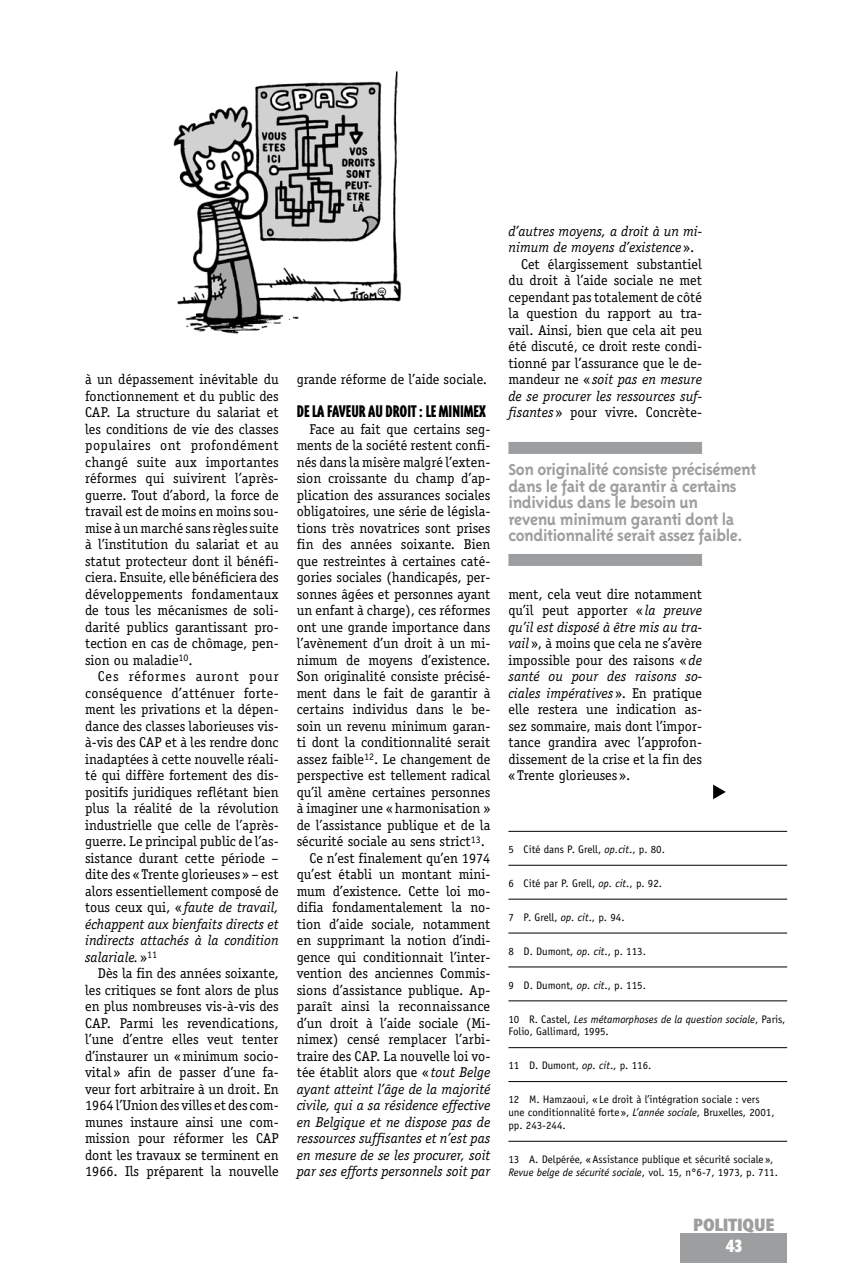
<style>
.page{position:relative;width:851px;height:1263px;background:#fff}
.page>*{position:absolute;margin:0;border:0;box-sizing:border-box;transform-origin:0 0}
.t1{font:900 19.5px "Triplex Cond";color:#000}
.t2{font:700 18px/16.5px "Triplex";letter-spacing:-.025em;color:#9c9e9f}
.t3{font:700 condensed 18px "Humanist 521 BT Xtra";letter-spacing:-.01em;color:#9c9e9f}
.t4{font:700 condensed 18px "Humanist 521 BT Xtra";color:#fff}
.t5{font:14.25px/16.5px "Officina Serif";color:#000;text-align:justify}
.t6{font:italic 14.25px "Officina Serif";color:#000}
.t7{font:10.95px/12.9px "Officina Sans";color:#000}
.s1{font-style:italic}
.s2{font-style:normal}
</style>
<div class="page">
<div style="left:680px;top:1233px;width:107px;height:30px;background:#9c9e9f"></div>
<hr style="left:508px;top:831px;width:279px;height:1px;background:#000">
<hr style="left:508px;top:865px;width:279px;height:1px;background:#000">
<hr style="left:508px;top:899px;width:279px;height:1px;background:#000">
<hr style="left:508px;top:933px;width:279px;height:1px;background:#000">
<hr style="left:508px;top:966px;width:279px;height:1px;background:#000">
<hr style="left:508px;top:1000px;width:279px;height:1px;background:#000">
<hr style="left:508px;top:1047px;width:279px;height:1px;background:#000">
<hr style="left:508px;top:1081px;width:279px;height:1px;background:#000">
<hr style="left:508px;top:1141px;width:279px;height:1px;background:#000">
<div style="left:508px;top:442px;width:194px;height:12px;background:#9c9e9f"></div>
<div style="left:508px;top:554px;width:194px;height:12px;background:#9c9e9f"></div>
<svg style="left:713px;top:785px;width:12px;height:14px"></svg>
<img style="left:173px;top:71px;width:228px;height:263px">
<svg style="left:378px;top:287px;width:8px;height:9px"></svg>
<p class="t5" style="left:85px;top:371px;width:195px">à un dépassement inévitable du fonctionnement et du public des CAP. La structure du salariat et les conditions de vie des classes populaires ont profondément changé suite aux importantes réformes qui suivirent l’après&shy;guerre. Tout d’abord, la force de travail est de moins en moins sou&shy;mise à un marché sans règles suite à l’institution du salariat et au statut protecteur dont il bénéfi&shy;ciera. Ensuite, elle bénéficiera des développements fondamentaux de tous les mécanismes de soli&shy;darité publics garantissant pro&shy;tection en cas de chômage, pen&shy;sion ou maladie<sup>10</sup>.</p>
<p class="t5" style="left:85px;top:668px;width:195px;text-indent:13px">Ces réformes auront pour conséquence d’atténuer forte&shy;ment les privations et la dépen&shy;dance des classes laborieuses vis&shy;à-vis des CAP et à les rendre donc inadaptées à cette nouvelle réali&shy;té qui diffère fortement des dis&shy;positifs juridiques reflétant bien plus la réalité de la révolution industrielle que celle de l’après&shy;guerre. Le principal public de l’as&shy;sistance durant cette période – dite des « Trente glorieuses » – est alors essentiellement composé de tous ceux qui, « <span class="s1">faute de travail, échappent aux bienfaits directs et indirects attachés à la condition salariale.</span> »<sup>11</sup></p>
<p class="t5" style="left:85px;top:965px;width:195px;text-indent:13px">Dès la fin des années soixante, les critiques se font alors de plus en plus nombreuses vis-à-vis des CAP. Parmi les revendications, l’une d’entre elles veut tenter d’instaurer un «minimum socio&shy;vital » afin de passer d’une fa&shy;veur fort arbitraire à un droit. En 1964 l’Union des villes et des com&shy;munes instaure ainsi une com&shy;mission pour réformer les CAP dont les travaux se terminent en 1966. Ils préparent la nouvelle</p>
<p class="t5" style="left:297px;top:371px;width:192px">grande réforme de l’aide sociale.</p>
<h1 class="t1" style="left:297px;top:402px;width:190px">DE LA FAVEUR AU DROIT: LE MINIMEX</h1>
<p class="t5" style="left:309px;top:420px;width:182px">Face au fait que certains seg-</p>
<p class="t5" style="left:297px;top:437px;width:195px">ments de la société restent confi-</p>
<p class="t5" style="left:297px;top:453px;width:195px">nés dans la misère malgré l’exten-</p>
<p class="t5" style="left:297px;top:470px;width:195px">sion croissante du champ d’ap-</p>
<p class="t5" style="left:297px;top:486px;width:195px">plication des assurances sociales</p>
<p class="t5" style="left:297px;top:503px;width:195px">obligatoires, une série de législa-</p>
<p class="t5" style="left:297px;top:519px;width:195px">tions très novatrices sont prises</p>
<p class="t5" style="left:297px;top:536px;width:195px">fin des années soixante. Bien</p>
<p class="t5" style="left:297px;top:552px;width:195px">que restreintes à certaines caté-</p>
<p class="t5" style="left:297px;top:569px;width:195px">gories sociales (handicapés, per-</p>
<p class="t5" style="left:297px;top:585px;width:195px">sonnes âgées et personnes ayant</p>
<p class="t5" style="left:297px;top:602px;width:195px">un enfant à charge), ces réformes</p>
<p class="t5" style="left:297px;top:618px;width:195px">ont une grande importance dans</p>
<p class="t5" style="left:297px;top:635px;width:195px">l’avènement d’un droit à un mi-</p>
<p class="t5" style="left:297px;top:651px;width:195px">nimum de moyens d’existence.</p>
<p class="t5" style="left:297px;top:668px;width:195px">Son originalité consiste précisé-</p>
<p class="t5" style="left:297px;top:684px;width:195px">ment dans le fait de garantir à</p>
<p class="t5" style="left:297px;top:701px;width:195px">certains individus dans le be-</p>
<p class="t5" style="left:297px;top:717px;width:195px">soin un revenu minimum garan-</p>
<p class="t5" style="left:297px;top:734px;width:195px">ti dont la conditionnalité serait</p>
<p class="t5" style="left:297px;top:750px;width:195px">assez faible<sup>12</sup>. Le changement de</p>
<p class="t5" style="left:297px;top:767px;width:195px">perspective est tellement radical</p>
<p class="t5" style="left:297px;top:783px;width:195px">qu’il amène certaines personnes</p>
<p class="t5" style="left:297px;top:800px;width:195px">à imaginer une «harmonisation »</p>
<p class="t5" style="left:297px;top:816px;width:195px">de l’assistance publique et de la</p>
<p class="t5" style="left:297px;top:833px;width:190px">sécurité sociale au sens strict<sup>13</sup>.</p>
<p class="t5" style="left:309px;top:849px;width:182px">Ce n’est finalement qu’en 1974</p>
<p class="t5" style="left:297px;top:866px;width:195px">qu’est établi un montant mini-</p>
<p class="t5" style="left:297px;top:882px;width:195px">mum d’existence. Cette loi mo-</p>
<p class="t5" style="left:297px;top:899px;width:195px">difia fondamentalement la no-</p>
<p class="t5" style="left:297px;top:915px;width:195px">tion d’aide sociale, notamment</p>
<p class="t5" style="left:297px;top:932px;width:195px">en supprimant la notion d’indi-</p>
<p class="t5" style="left:297px;top:948px;width:195px">gence qui conditionnait l’inter-</p>
<p class="t5" style="left:297px;top:965px;width:195px">vention des anciennes Commis-</p>
<p class="t5" style="left:297px;top:981px;width:195px">sions d’assistance publique. Ap-</p>
<p class="t5" style="left:297px;top:998px;width:195px">paraît ainsi la reconnaissance</p>
<p class="t5" style="left:297px;top:1014px;width:195px">d’un droit à l’aide sociale (Mi-</p>
<p class="t5" style="left:297px;top:1031px;width:195px">nimex) censé remplacer l’arbi-</p>
<p class="t5" style="left:297px;top:1047px;width:195px">traire des CAP. La nouvelle loi vo-</p>
<p class="t5" style="left:297px;top:1064px;width:195px">tée établit alors que « <span class="s1">tout Belge</span></p>
<p class="t6" style="left:297px;top:1081px;width:195px">ayant atteint l’âge de la majorité</p>
<p class="t6" style="left:297px;top:1097px;width:195px">civile, qui a sa résidence effective</p>
<p class="t6" style="left:297px;top:1114px;width:195px">en Belgique et ne dispose pas de</p>
<p class="t6" style="left:297px;top:1130px;width:195px">ressources suffisantes et n’est pas</p>
<p class="t6" style="left:297px;top:1147px;width:195px">en mesure de se les procurer, soit</p>
<p class="t6" style="left:297px;top:1163px;width:195px">par ses efforts personnels soit par</p>
<p class="t6" style="left:508px;top:223px;width:195px">d’autres moyens, a droit à un mi-</p>
<p class="t6" style="left:508px;top:239px;width:187px">nimum de moyens d’existence <span class="s2">».</span></p>
<p class="t5" style="left:521px;top:255px;width:182px">Cet élargissement substantiel</p>
<p class="t5" style="left:508px;top:272px;width:195px">du droit à l’aide sociale ne met</p>
<p class="t5" style="left:508px;top:288px;width:195px">cependant pas totalement de côté</p>
<p class="t5" style="left:508px;top:305px;width:195px">la question du rapport au tra-</p>
<p class="t5" style="left:508px;top:321px;width:195px">vail. Ainsi, bien que cela ait peu</p>
<p class="t5" style="left:508px;top:338px;width:195px">été discuté, ce droit reste condi-</p>
<p class="t5" style="left:508px;top:354px;width:195px">tionné par l’assurance que le de-</p>
<p class="t6" style="left:508px;top:371px;width:195px"><span class="s2">mandeur ne «</span> soit pas en mesure</p>
<p class="t6" style="left:508px;top:388px;width:195px">de se procurer les ressources suf-</p>
<p class="t5" style="left:508px;top:404px;width:195px"><span class="s1">fisantes</span> » pour vivre. Concrète-</p>
<p class="t2" style="left:508px;top:461px;width:249px">Son originalité consiste précisément dans le fait de garantir à certains individus dans le besoin un<br>revenu minimum garanti dont la conditionnalité serait assez faible.</p>
<p class="t5" style="left:508px;top:586px;width:195px">ment, cela veut dire notamment qu’il peut apporter « <span class="s1">la preuve qu’il est disposé à être mis au tra&shy;vail</span> », à moins que cela ne s’avère impossible pour des raisons « <span class="s1">de santé ou pour des raisons so&shy;ciales impératives</span> ». En pratique elle restera une indication as&shy;sez sommaire, mais dont l’impor&shy;tance grandira avec l’approfon&shy;dissement de la crise et la fin des « Trente glorieuses ».</p>
<p class="t7" style="left:508px;top:843px;width:158px">5 Cité dans P. Grell, <span class="s1">op.cit</span>., p. 80.</p>
<p class="t7" style="left:508px;top:877px;width:155px">6 Cité par P. Grell, <span class="s1">op. cit</span>., p. 92.</p>
<p class="t7" style="left:508px;top:911px;width:118px">7 P. Grell, <span class="s1">op. cit</span>., p. 94.</p>
<p class="t7" style="left:508px;top:944px;width:139px">8 D. Dumont, <span class="s1">op. cit</span>., p. 113.</p>
<p class="t7" style="left:508px;top:978px;width:139px">9 D. Dumont, <span class="s1">op. cit</span>., p. 115.</p>
<p class="t7" style="left:508px;top:1012px;width:278px">10 R. Castel, <span class="s1">Les métamorphoses de la question sociale</span>, Paris,<br>Folio, Gallimard, 1995.</p>
<p class="t7" style="left:508px;top:1059px;width:144px">11 D. Dumont, <span class="s1">op. cit</span>., p. 116.</p>
<p class="t7" style="left:508px;top:1093px;width:268px">12 M. Hamzaoui, « Le droit à l’intégration sociale : vers une conditionnalité forte », <span class="s1">L’année sociale</span>, Bruxelles, 2001, pp. 243-244.</p>
<p class="t7" style="left:508px;top:1153px;width:271px">13 A. Delpérée, «Assistance publique et sécurité sociale »,<br><span class="s1">Revue belge de sécurité sociale</span>, vol. 15, n°6-7, 1973, p. 711.</p>
<p class="t3" style="left:693px;top:1213px;width:83px">POLITIQUE</p>
<p class="t4" style="left:725px;top:1235px;width:18px">43</p>
</div>
